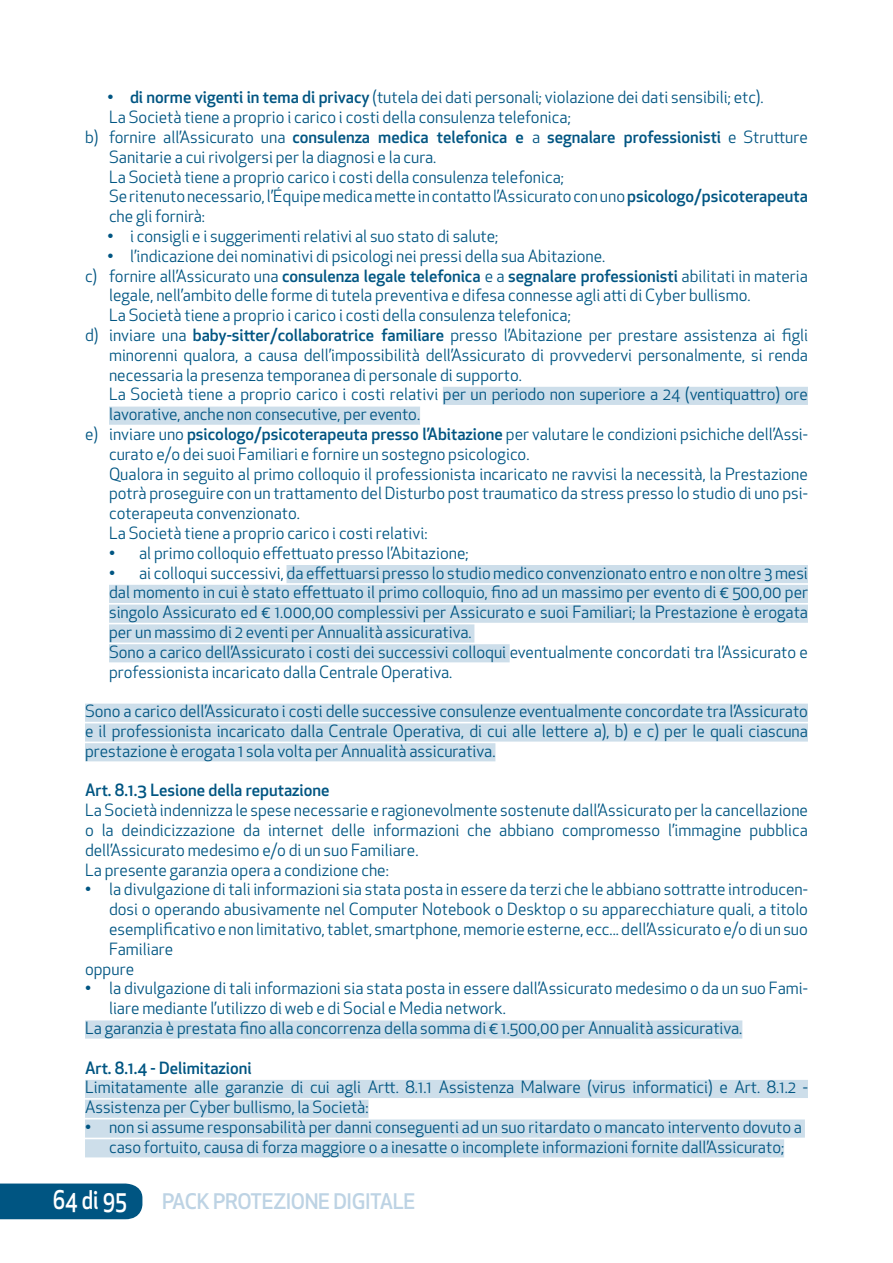
<style>
.page{position:relative;width:893px;height:1263px;background:#fff}
.page>*{position:absolute;margin:0;border:0;box-sizing:border-box;transform-origin:0 0}
.t1{font:500 25.2px "Apex New";color:#fff;scale:.83 1}
.t2{font:500 21px "Apex New";letter-spacing:-.02em;color:#bdd3e4}
.t3{font:16.5px/19.8px "Apex New";color:#005582}
.t4{font:500 16.5px "Apex New";color:#005582}
.s1{font-weight:500}
.s2{font-weight:400}
</style>
<div class="page">
<div style="left:0;top:1183px;width:142px;height:36px;background:#005582"></div>
<div style="left:443px;top:387px;width:365px;height:18px;background:#cddeea"></div>
<div style="left:109px;top:407px;width:311px;height:18px;background:#cddeea"></div>
<div style="left:286px;top:565px;width:522px;height:18px;background:#cddeea"></div>
<div style="left:109px;top:585px;width:699px;height:18px;background:#cddeea"></div>
<div style="left:109px;top:605px;width:699px;height:18px;background:#cddeea"></div>
<div style="left:109px;top:624px;width:365px;height:18px;background:#cddeea"></div>
<div style="left:109px;top:644px;width:401px;height:18px;background:#cddeea"></div>
<div style="left:85px;top:704px;width:723px;height:18px;background:#cddeea"></div>
<div style="left:85px;top:723px;width:723px;height:18px;background:#cddeea"></div>
<div style="left:85px;top:743px;width:410px;height:18px;background:#cddeea"></div>
<div style="left:85px;top:1020px;width:657px;height:18px;background:#cddeea"></div>
<div style="left:85px;top:1080px;width:723px;height:18px;background:#cddeea"></div>
<div style="left:85px;top:1100px;width:284px;height:18px;background:#cddeea"></div>
<div style="left:85px;top:1119px;width:720px;height:18px;background:#cddeea"></div>
<div style="left:85px;top:1139px;width:699px;height:18px;background:#cddeea"></div>
<p class="t3" style="left:108px;top:87px;width:658px">• <span class="s1">di norme vigenti in tema di privacy</span> (tutela dei dati personali; violazione dei dati sensibili; etc).</p>
<p class="t3" style="left:109px;top:107px;width:463px">La Società tiene a proprio i carico i costi della consulenza telefonica;</p>
<p class="t4" style="left:85px;top:126px;width:724px"><span class="s2">b) fornire all’Assicurato una</span> consulenza medica telefonica e <span class="s2">a</span> segnalare professionisti <span class="s2">e Strutture</span></p>
<p class="t3" style="left:109px;top:147px;width:329px">Sanitarie a cui rivolgersi per la diagnosi e la cura.</p>
<p class="t3" style="left:109px;top:167px;width:456px">La Società tiene a proprio carico i costi della consulenza telefonica;</p>
<p class="t3" style="left:109px;top:186px;width:700px">Se ritenuto necessario, l’Équipe medica mette in contatto l’Assicurato con uno <span class="s1">psicologo/psicoterapeuta</span></p>
<p class="t3" style="left:109px;top:206px;width:97px">che gli fornirà:</p>
<p class="t3" style="left:108px;top:226px;width:392px">• i consigli e i suggerimenti relativi al suo stato di salute;</p>
<p class="t3" style="left:108px;top:246px;width:499px">• l’indicazione dei nominativi di psicologi nei pressi della sua Abitazione.</p>
<p class="t4" style="left:85px;top:264px;width:724px"><span class="s2">c) fornire all’Assicurato una</span> consulenza legale telefonica <span class="s2">e a</span> segnalare professionisti <span class="s2">abilitati in materia</span></p>
<p class="t3" style="left:109px;top:285px;width:643px">legale, nell’ambito delle forme di tutela preventiva e difesa connesse agli atti di Cyber bullismo.</p>
<p class="t3" style="left:109px;top:305px;width:463px">La Società tiene a proprio i carico i costi della consulenza telefonica;</p>
<p class="t3" style="left:85px;top:325px;width:724px">d) inviare una <span class="s1">baby-sitter/collaboratrice familiare</span> presso l’Abitazione per prestare assistenza ai figli</p>
<p class="t3" style="left:109px;top:345px;width:700px">minorenni qualora, a causa dell’impossibilità dell’Assicurato di provvedervi personalmente, si renda</p>
<p class="t3" style="left:109px;top:365px;width:414px">necessaria la presenza temporanea di personale di supporto.</p>
<p class="t3" style="left:109px;top:384px;width:700px">La Società tiene a proprio carico i costi relativi per un periodo non superiore a 24 (ventiquattro) ore</p>
<p class="t3" style="left:109px;top:404px;width:313px">lavorative, anche non consecutive, per evento.</p>
<p class="t3" style="left:85px;top:424px;width:724px">e) inviare uno <span class="s1">psicologo/psicoterapeuta presso l’Abitazione</span> per valutare le condizioni psichiche dell’Assi-</p>
<p class="t3" style="left:109px;top:444px;width:422px">curato e/o dei suoi Familiari e fornire un sostegno psicologico.</p>
<p class="t3" style="left:109px;top:464px;width:700px">Qualora in seguito al primo colloquio il professionista incaricato ne ravvisi la necessità, la Prestazione</p>
<p class="t3" style="left:109px;top:483px;width:700px">potrà proseguire con un trattamento del Disturbo post traumatico da stress presso lo studio di uno psi-</p>
<p class="t3" style="left:109px;top:503px;width:192px">coterapeuta convenzionato.</p>
<p class="t3" style="left:109px;top:523px;width:320px">La Società tiene a proprio carico i costi relativi:</p>
<p class="t3" style="left:109px;top:543px;width:361px">• al primo colloquio effettuato presso l’Abitazione;</p>
<p class="t3" style="left:109px;top:563px;width:700px">• ai colloqui successivi, da effettuarsi presso lo studio medico convenzionato entro e non oltre 3 mesi dal momento in cui è stato effettuato il primo colloquio, fino ad un massimo per evento di € 500,00 per singolo Assicurato ed € 1.000,00 complessivi per Assicurato e suoi Familiari; la Prestazione è erogata per un massimo di 2 eventi per Annualità assicurativa.<br>Sono a carico dell’Assicurato i costi dei successivi colloqui eventualmente concordati tra l’Assicurato e professionista incaricato dalla Centrale Operativa.</p>
<p class="t3" style="left:85px;top:701px;width:724px;text-align:justify">Sono a carico dell’Assicurato i costi delle successive consulenze eventualmente concordate tra l’Assicurato e il professionista incaricato dalla Centrale Operativa, di cui alle lettere a), b) e c) per le quali ciascuna prestazione è erogata 1 sola volta per Annualità assicurativa.</p>
<p class="t4" style="left:85px;top:779px;width:246px">Art. 8.1.3 Lesione della reputazione</p>
<p class="t3" style="left:85px;top:800px;width:724px">La Società indennizza le spese necessarie e ragionevolmente sostenute dall’Assicurato per la cancellazione o la deindicizzazione da internet delle informazioni che abbiano compromesso l’immagine pubblica dell’Assicurato medesimo e/o di un suo Familiare.<br>La presente garanzia opera a condizione che:</p>
<p class="t3" style="left:85px;top:879px;width:724px">• la divulgazione di tali informazioni sia stata posta in essere da terzi che le abbiano sottratte introducen-</p>
<p class="t3" style="left:109px;top:899px;width:700px">dosi o operando abusivamente nel Computer Notebook o Desktop o su apparecchiature quali, a titolo</p>
<p class="t3" style="left:109px;top:919px;width:700px">esemplificativo e non limitativo, tablet, smartphone, memorie esterne, ecc... dell’Assicurato e/o di un suo</p>
<p class="t3" style="left:109px;top:939px;width:66px">Familiare</p>
<p class="t3" style="left:85px;top:959px;width:51px">oppure</p>
<p class="t3" style="left:85px;top:978px;width:724px">• la divulgazione di tali informazioni sia stata posta in essere dall’Assicurato medesimo o da un suo Fami-</p>
<p class="t3" style="left:109px;top:998px;width:398px">liare mediante l’utilizzo di web e di Social e Media network.</p>
<p class="t3" style="left:85px;top:1018px;width:659px">La garanzia è prestata fino alla concorrenza della somma di € 1.500,00 per Annualità assicurativa.</p>
<p class="t4" style="left:85px;top:1056px;width:168px">Art. 8.1.4 - Delimitazioni</p>
<p class="t3" style="left:85px;top:1077px;width:724px">Limitatamente alle garanzie di cui agli Artt. 8.1.1 Assistenza Malware (virus informatici) e Art. 8.1.2 -<br>Assistenza per Cyber bullismo, la Società:</p>
<p class="t3" style="left:85px;top:1117px;width:719px;text-align:center">• non si assume responsabilità per danni conseguenti ad un suo ritardato o mancato intervento dovuto a caso fortuito, causa di forza maggiore o a inesatte o incomplete informazioni fornite dall’Assicurato;</p>
<p class="t2" style="left:162px;top:1187px;width:255px">PACK PROTEZIONE DIGITALE</p>
<h1 class="t1" style="left:53px;top:1183px;width:92px">64 di 95</h1>
</div>
